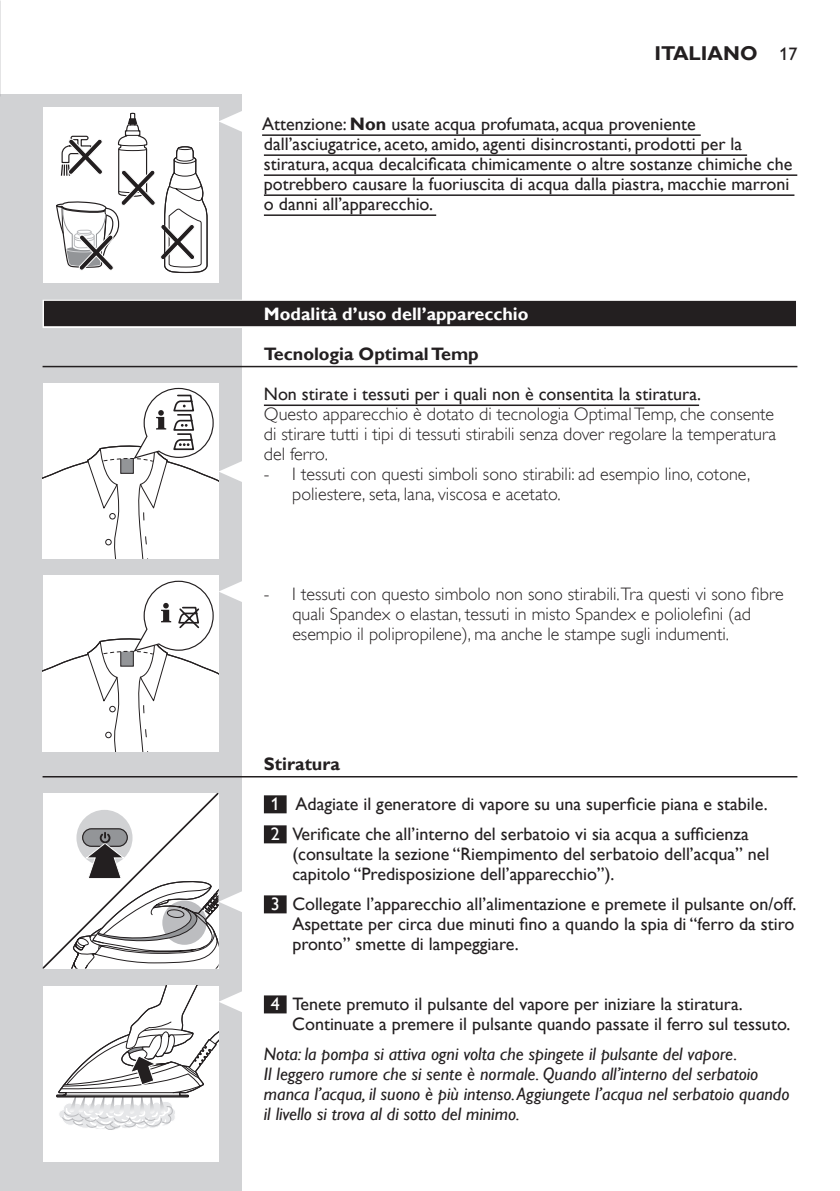
<style>
.page{position:relative;width:840px;height:1191px;background:#fff}
.page>*{position:absolute;margin:0;border:0;box-sizing:border-box;transform-origin:0 0}
.t1{font:700 20px "Gill Sans Alt One WGL";color:#231f20}
.t2{font:18px/20px "Gill Sans Alt One WGL";color:#231f20}
.t3{font:18px/20px "Gill Sans Alt One WGL Light";color:#231f20}
.t4{font:italic 18px/20px "Gill Sans Alt One WGL";color:#231f20}
.t5{font:700 18px "Gill Sans Alt One WGL";color:#231f20}
.t6{font:700 18px "Gill Sans Alt One WGL";color:#fff}
.s1{font-weight:400;font-size:18px}
.s2{font-weight:700}
.s3{color:#fff}
</style>
<div class="page">
<div style="left:0;top:95px;width:241px;height:1096px;background:#d1d2d4"></div>
<hr style="left:0;top:0;width:1px;height:96px;background:#939598">
<hr style="left:262px;top:134px;width:438px;height:2px;background:#231f20">
<hr style="left:264px;top:154px;width:482px;height:2px;background:#231f20">
<hr style="left:264px;top:174px;width:532px;height:2px;background:#231f20">
<hr style="left:264px;top:194px;width:530px;height:2px;background:#231f20">
<hr style="left:264px;top:214px;width:172px;height:2px;background:#231f20">
<div style="left:43px;top:300px;width:754px;height:28px;background:#d0cfcf"></div>
<div style="left:44px;top:301px;width:751px;height:25px;background:#231f20"></div>
<hr style="left:43px;top:366px;width:754px;height:1px;background:#231f20">
<hr style="left:264px;top:404px;width:434px;height:2px;background:#231f20">
<hr style="left:43px;top:776px;width:754px;height:1px;background:#231f20">
<div style="left:264px;top:795px;width:22px;height:18px;background:#231f20"></div>
<div style="left:264px;top:825px;width:22px;height:18px;background:#231f20"></div>
<div style="left:264px;top:895px;width:22px;height:18px;background:#231f20"></div>
<div style="left:264px;top:995px;width:22px;height:18px;background:#231f20"></div>
<svg style="left:218px;top:110px;width:24px;height:23px"></svg>
<div style="left:43px;top:107px;width:175px;height:176px;background:#fff"></div>
<svg style="left:56px;top:112px;width:152px;height:162px"></svg>
<div style="left:43px;top:383px;width:175px;height:175px;background:#fff"></div>
<svg style="left:43px;top:387px;width:199px;height:171px"></svg>
<div style="left:43px;top:575px;width:175px;height:176px;background:#fff"></div>
<svg style="left:43px;top:580px;width:199px;height:171px"></svg>
<svg style="left:43px;top:793px;width:199px;height:175px;background:#dfdfe0"></svg>
<div style="left:43px;top:985px;width:175px;height:176px;background:#fff"></div>
<svg style="left:55px;top:985px;width:187px;height:146px"></svg>
<p class="t1" style="left:654px;top:40px;width:144px">ITALIANO <span class="s1">17</span></p>
<p class="t2" style="left:262px;top:114px;width:531px">Attenzione: <span class="s2">Non</span> usate acqua profumata, acqua proveniente dall’asciugatrice, aceto, amido, agenti disincrostanti, prodotti per la stiratura, acqua decalcificata chimicamente o altre sostanze chimiche che potrebbero causare la fuoriuscita di acqua dalla piastra, macchie marroni o danni all’apparecchio.</p>
<p class="t6" style="left:264px;top:302px;width:266px">Modalità d’uso dell’apparecchio</p>
<p class="t5" style="left:264px;top:342px;width:216px">Tecnologia Optimal Temp</p>
<p class="t2" style="left:264px;top:384px;width:438px">Non stirate i tessuti per i quali non è consentita la stiratura.</p>
<p class="t3" style="left:264px;top:404px;width:513px;text-align:justify">Questo apparecchio è dotato di tecnologia Optimal Temp, che consente di stirare tutti i tipi di tessuti stirabili senza dover regolare la temperatura del ferro.</p>
<p class="t3" style="left:292px;top:464px;width:459px;text-indent:-28px">- I tessuti con questi simboli sono stirabili: ad esempio lino, cotone, poliestere, seta, lana, viscosa e acetato.</p>
<p class="t3" style="left:292px;top:584px;width:492px;text-indent:-28px">- I tessuti con questo simbolo non sono stirabili.Tra questi vi sono fibre quali Spandex o elastan, tessuti in misto Spandex e poliolefini (ad esempio il polipropilene), ma anche le stampe sugli indumenti.</p>
<p class="t5" style="left:264px;top:752px;width:78px">Stiratura</p>
<p class="t2" style="left:270px;top:789px;width:498px;line-height:30px"><span class="s3">1</span> Adagiate il generatore di vapore su una superficie piana e stabile.<br><span class="s3">2</span> Verificate che all’interno del serbatoio vi sia acqua a sufficienza</p>
<p class="t2" style="left:292px;top:844px;width:478px">(consultate la sezione “Riempimento del serbatoio dell’acqua” nel capitolo “Predisposizione dell’apparecchio”).</p>
<p class="t2" style="left:292px;top:894px;width:505px;text-align:justify;text-indent:-22px"><span class="s3">3</span> Collegate l’apparecchio all’alimentazione e premete il pulsante on/off.<br>Aspettate per circa due minuti fino a quando la spia di “ferro da stiro pronto” smette di lampeggiare.</p>
<p class="t2" style="left:292px;top:994px;width:499px;text-indent:-21px"><span class="s3">4</span> Tenete premuto il pulsante del vapore per iniziare la stiratura.<br>Continuate a premere il pulsante quando passate il ferro sul tessuto.</p>
<p class="t4" style="left:264px;top:1044px;width:526px">Nota: la pompa si attiva ogni volta che spingete il pulsante del vapore.<br>Il leggero rumore che si sente è normale. Quando all’interno del serbatoio manca l’acqua, il suono è più intenso. Aggiungete l’acqua nel serbatoio quando il livello si trova al di sotto del minimo.</p>
</div>
